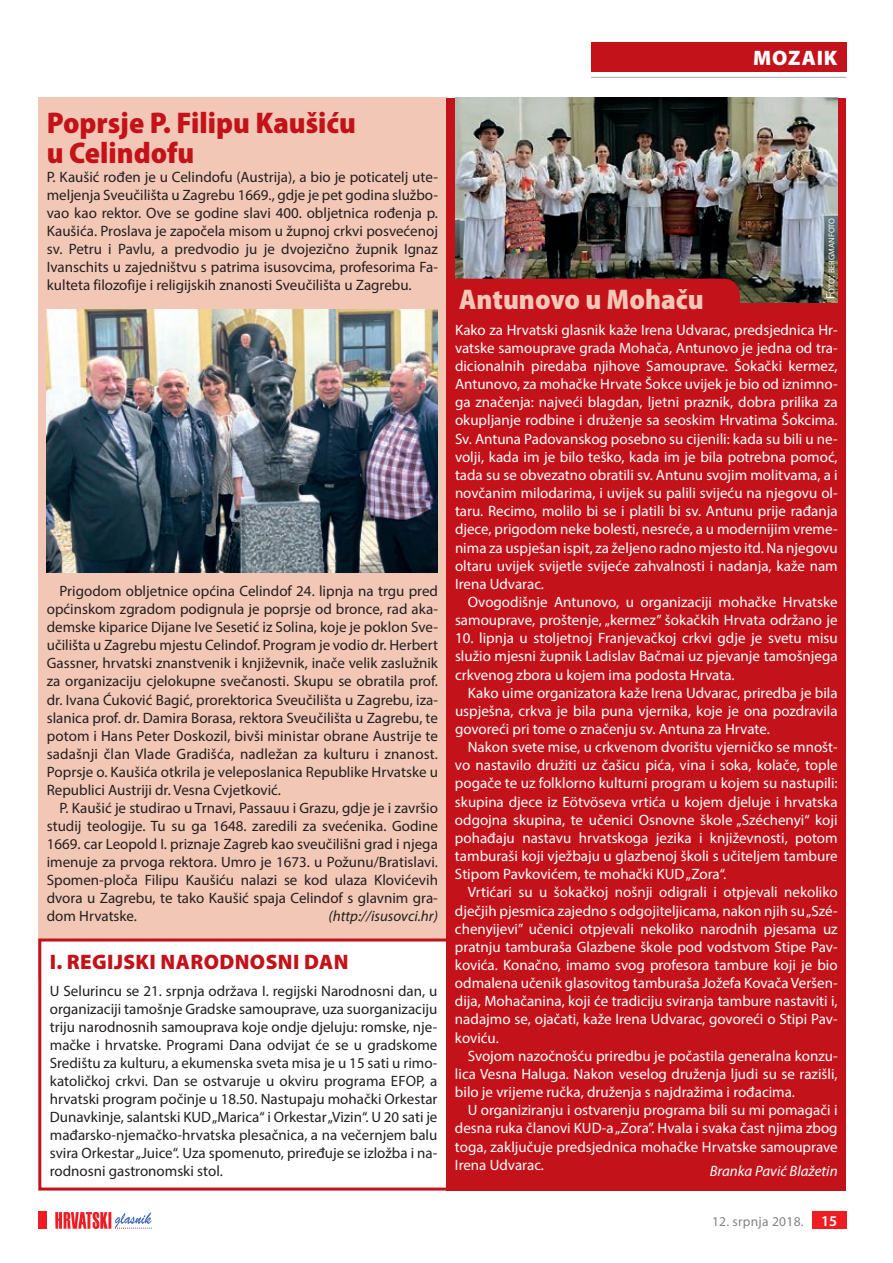
<style>
.page{position:relative;width:893px;height:1263px;background:#fff}
.page>*{position:absolute;margin:0;border:0;box-sizing:border-box;transform-origin:0 0}
.t1{font:900 semi-condensed 30px/30px "Myriad Pro";color:#c4121a}
.t2{font:900 semi-condensed 28.5px "Myriad Pro";color:#f2c7b5}
.t3{font:900 21px "Myriad Pro";letter-spacing:.02em;color:#c4121a}
.t4{font:900 21px "Myriad Pro";letter-spacing:.04em;color:#fff}
.t5{font:15px/18.1px "Myriad Pro";color:#fff;text-align:justify}
.t6{font:15px/18px "Myriad Pro";color:#231f20;text-align:justify}
.t7{font:italic 15px "Myriad Pro";color:#231f20}
.t8{font:italic 15px "Myriad Pro";color:#fff}
.t9{font:13.5px "Myriad Pro";letter-spacing:.02em;color:#808285}
.t10{font:8.4px "Myriad Pro";color:#fff}
.s1{font-size:12px}
.s2{font-weight:600;font-size:15px;color:#fff}
</style>
<div class="page">
<div style="left:812px;top:1212px;width:34px;height:17px;background:#ee1d23"></div>
<svg style="left:55px;top:1212px;width:97px;height:17px"></svg>
<div style="left:38px;top:1212px;width:9px;height:17px;background:#ee1d23"></div>
<div style="left:591px;top:43px;width:255px;height:29px;background:#c4121a"></div>
<hr style="left:591px;top:77px;width:255px;height:1px;background:#a8a9ad">
<div style="left:38px;top:98px;width:408px;height:882px;background:#f2c7b5"></div>
<img style="left:47px;top:309px;width:391px;height:264px">
<div style="left:446px;top:98px;width:400px;height:1092px;background:#c4121a"></div>
<div style="left:40px;top:940px;width:407px;height:249px;background:#fff"></div>
<div style="left:38px;top:938px;width:411px;height:252px;border:3px solid #c4121a"></div>
<img style="left:455px;top:98px;width:383px;height:204px">
<svg style="left:455px;top:279px;width:285px;height:23px"></svg>
<h3 class="t4" style="left:753px;top:44px;width:86px">MOZAIK</h3>
<h1 class="t1" style="left:47px;top:107px;width:311px">Poprsje P. Filipu Kaušiću u Celindofu</h1>
<p class="t6" style="left:47px;top:168px;width:393px">P. Kaušić rođen je u Celindofu (Austrija), a bio je poticatelj ute&shy;meljenja Sveučilišta u Zagrebu 1669., gdje je pet godina službo&shy;vao kao rektor. Ove se godine slavi 400. obljetnica rođenja p.<br>Kaušića. Proslava je započela misom u župnoj crkvi posvećenoj sv. Petru i Pavlu, a predvodio ju je dvojezično župnik Ignaz Ivanschits u zajedništvu s patrima isusovcima, profesorima Fa&shy;kulteta filozofije i religijskih znanosti Sveučilišta u Zagrebu.</p>
<p class="t6" style="left:47px;top:582px;width:393px;text-indent:13px">Prigodom obljetnice općina Celindof 24. lipnja na trgu pred općinskom zgradom podignula je poprsje od bronce, rad aka&shy;demske kiparice Dijane Ive Sesetić iz Solina, koje je poklon Sve&shy;učilišta u Zagrebu mjestu Celindof. Program je vodio dr. Herbert Gassner, hrvatski znanstvenik i književnik, inače velik zaslužnik za organizaciju cjelokupne svečanosti. Skupu se obratila prof. dr. Ivana Ćuković Bagić, prorektorica Sveučilišta u Zagrebu, iza&shy;slanica prof. dr. Damira Borasa, rektora Sveučilišta u Zagrebu, te potom i Hans Peter Doskozil, bivši ministar obrane Austrije te sadašnji član Vlade Gradišća, nadležan za kulturu i znanost.<br>Poprsje o. Kaušića otkrila je veleposlanica Republike Hrvatske u Republici Austriji dr. Vesna Cvjetković.</p>
<p class="t6" style="left:47px;top:798px;width:393px;text-indent:13px">P. Kaušić je studirao u Trnavi, Passauu i Grazu, gdje je i završio studij teologije. Tu su ga 1648. zaredili za svećenika. Godine 1669. car Leopold I. priznaje Zagreb kao sveučilišni grad i njega imenuje za prvoga rektora. Umro je 1673. u Požunu/Bratislavi.<br>Spomen-ploča Filipu Kaušiću nalazi se kod ulaza Klovićevih dvora u Zagrebu, te tako Kaušić spaja Celindof s glavnim gra&shy;dom Hrvatske.</p>
<p class="t7" style="left:329px;top:906px;width:111px">(http://isusovci.hr)</p>
<h3 class="t3" style="left:50px;top:948px;width:300px">I. REGIJSKI NARODNOSNI DAN</h3>
<p class="t6" style="left:50px;top:981px;width:389px">U Selurincu se 21. srpnja održava I. regijski Narodnosni dan, u organizaciji tamošnje Gradske samouprave, uza suorganizaciju triju narodnosnih samouprava koje ondje djeluju: romske, nje&shy;mačke i hrvatske. Programi Dana odvijat će se u gradskome Središtu za kulturu, a ekumenska sveta misa je u 15 sati u rimo&shy;katoličkoj crkvi. Dan se ostvaruje u okviru programa EFOP, a hrvatski program počinje u 18.50. Nastupaju mohački Orkestar Dunavkinje, salantski KUD „Marica“ i Orkestar „Vizin“. U 20 sati je mađarsko-njemačko-hrvatska plesačnica, a na večernjem balu svira Orkestar „Juice“. Uza spomenuto, priređuje se izložba i na&shy;rodnosni gastronomski stol.</p>
<h2 class="t2" style="left:459px;top:280px;width:246px">Antunovo u Mohaču</h2>
<p class="t10" style="left:826px;top:299px;width:83px;rotate:-90deg"><span class="s1">F</span>oto<span class="s1">:</span> bergmanfoto</p>
<p class="t5" style="left:455px;top:320px;width:384px">Kako za Hrvatski glasnik kaže Irena Udvarac, predsjednica Hr&shy;vatske samouprave grada Mohača, Antunovo je jedna od tra&shy;dicionalnih piredaba njihove Samouprave. Šokački kermez, Antunovo, za mohačke Hrvate Šokce uvijek je bio od iznimno&shy;ga značenja: najveći blagdan, ljetni praznik, dobra prilika za okupljanje rodbine i druženje sa seoskim Hrvatima Šokcima.<br>Sv. Antuna Padovanskog posebno su cijenili: kada su bili u ne&shy;volji, kada im je bilo teško, kada im je bila potrebna pomoć, tada su se obvezatno obratili sv. Antunu svojim molitvama, a i novčanim milodarima, i uvijek su palili svijeću na njegovu ol&shy;taru. Recimo, molilo bi se i platili bi sv. Antunu prije rađanja djece, prigodom neke bolesti, nesreće, a u modernijim vreme&shy;nima za uspješan ispit, za željeno radno mjesto itd. Na njegovu oltaru uvijek svijetle svijeće zahvalnosti i nadanja, kaže nam Irena Udvarac.</p>
<p class="t5" style="left:455px;top:593px;width:384px;text-align:right">Ovogodišnje Antunovo, u organizaciji mohačke Hrvatske samouprave, proštenje, „kermez” šokačkih Hrvata održano je</p>
<p class="t5" style="left:455px;top:629px;width:384px">10. lipnja u stoljetnoj Franjevačkoj crkvi gdje je svetu misu služio mjesni župnik Ladislav Bačmai uz pjevanje tamošnjega crkvenog zbora u kojem ima podosta Hrvata.</p>
<p class="t5" style="left:455px;top:683px;width:384px;text-indent:13px">Kako uime organizatora kaže Irena Udvarac, priredba je bila uspješna, crkva je bila puna vjernika, koje je ona pozdravila govoreći pri tome o značenju sv. Antuna za Hrvate.</p>
<p class="t5" style="left:455px;top:738px;width:384px;text-indent:13px">Nakon svete mise, u crkvenom dvorištu vjerničko se mnošt&shy;vo nastavilo družiti uz čašicu pića, vina i soka, kolače, tople pogače te uz folklorno kulturni program u kojem su nastupili: skupina djece iz Eötvöseva vrtića u kojem djeluje i hrvatska odgojna skupina, te učenici Osnovne škole „Széchenyi“ koji pohađaju nastavu hrvatskoga jezika i književnosti, potom tamburaši koji vježbaju u glazbenoj školi s učiteljem tambure Stipom Pavkovićem, te mohački KUD „Zora“.</p>
<p class="t5" style="left:455px;top:883px;width:384px;text-indent:13px">Vrtićari su u šokačkoj nošnji odigrali i otpjevali nekoliko dječjih pjesmica zajedno s odgojiteljicama, nakon njih su „Szé&shy;chenyijevi” učenici otpjevali nekoliko narodnih pjesama uz pratnju tamburaša Glazbene škole pod vodstvom Stipe Pav&shy;kovića. Konačno, imamo svog profesora tambure koji je bio odmalena učenik glasovitog tamburaša Jožefa Kovača Veršen&shy;dija, Mohačanina, koji će tradiciju sviranja tambure nastaviti i, nadajmo se, ojačati, kaže Irena Udvarac, govoreći o Stipi Pav&shy;koviću.</p>
<p class="t5" style="left:455px;top:1046px;width:384px;text-indent:13px">Svojom nazočnošću priredbu je počastila generalna konzu&shy;lica Vesna Haluga. Nakon veselog druženja ljudi su se razišli, bilo je vrijeme ručka, druženja s najdražima i rođacima.</p>
<p class="t5" style="left:455px;top:1101px;width:384px;text-indent:13px">U organiziranju i ostvarenju programa bili su mi pomagači i desna ruka članovi KUD-a „Zora”. Hvala i svaka čast njima zbog toga, zaključuje predsjednica mohačke Hrvatske samouprave Irena Udvarac.</p>
<p class="t8" style="left:710px;top:1161px;width:129px">Branka Pavić Blažetin</p>
<p class="t9" style="left:712px;top:1213px;width:127px">12. srpnja 2018. <span class="s2">15</span></p>
</div>
